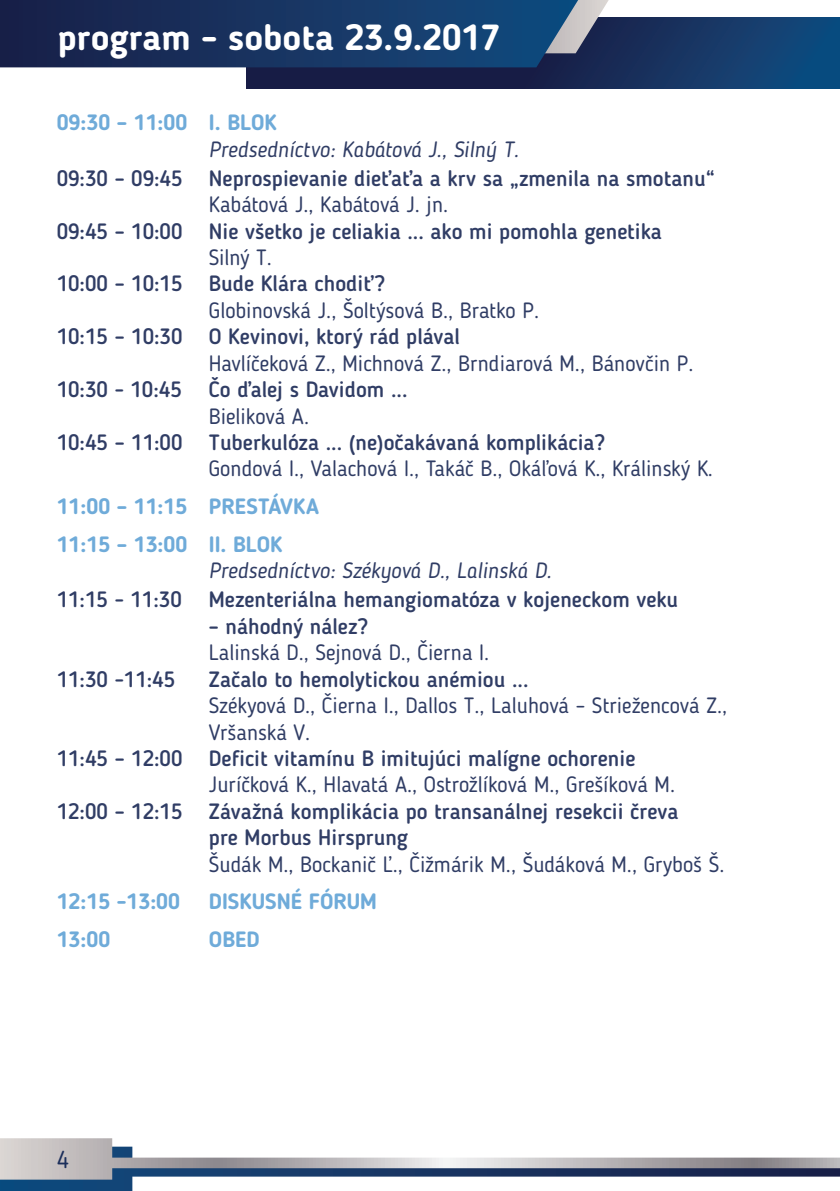
<style>
.page{position:relative;width:840px;height:1191px;background:#fff}
.page>*{position:absolute;margin:0;border:0;box-sizing:border-box;transform-origin:0 0}
.t1{font:700 36px "Blogger Sans";color:#fff}
.t2{font:24px "Blogger Sans";color:#1c2f5b}
.t3{font:500 22px/26.4px "Blogger Sans";color:#303d65}
.t4{font:22px/26.4px "Blogger Sans";color:#303d65}
.t5{font:700 22px/37.8px "Blogger Sans";color:#6fabd9}
.t6{font:italic 22px "Blogger Sans";color:#303d65}
</style>
<div class="page">
<svg style="left:0;top:1138px;width:839px;height:53px"></svg>
<svg style="left:246px;top:18px;width:593px;height:70px;background:#15315f"></svg>
<svg style="left:0;top:0;width:619px;height:67px;background:#1e3a66"></svg>
<h1 class="t1" style="left:58px;top:16px;width:444px">program - sobota 23.9.2017</h1>
<p class="t5" style="left:57px;top:103px;width:221px">09:30 – 11:00 I. BLOK</p>
<p class="t6" style="left:209px;top:136px;width:311px">Predsedníctvo: Kabátová J., Silný T.</p>
<p class="t3" style="left:57px;top:165px;width:659px">09:30 – 09:45 Neprospievanie dieťaťa a krv sa „zmenila na smotanu“</p>
<p class="t4" style="left:209px;top:191px;width:241px">Kabátová J., Kabátová J. jn.</p>
<p class="t3" style="left:57px;top:218px;width:606px">09:45 – 10:00 Nie všetko je celiakia ... ako mi pomohla genetika</p>
<p class="t4" style="left:209px;top:244px;width:64px">Silný T.</p>
<p class="t3" style="left:57px;top:270px;width:329px">10:00 – 10:15 Bude Klára chodiť?</p>
<p class="t4" style="left:209px;top:297px;width:331px">Globinovská J., Šoltýsová B., Bratko P.</p>
<p class="t3" style="left:57px;top:323px;width:404px">10:15 – 10:30 O Kevinovi, ktorý rád plával</p>
<p class="t4" style="left:209px;top:350px;width:486px">Havlíčeková Z., Michnová Z., Brndiarová M., Bánovčin P.</p>
<p class="t3" style="left:57px;top:376px;width:352px">10:30 - 10:45 Čo ďalej s Davidom ...</p>
<p class="t4" style="left:209px;top:402px;width:102px">Bieliková A.</p>
<p class="t3" style="left:57px;top:429px;width:549px">10:45 – 11:00 Tuberkulóza ... (ne)očakávaná komplikácia?</p>
<p class="t4" style="left:209px;top:455px;width:505px">Gondová I., Valachová I., Takáč B., Okáľová K., Králinský K.</p>
<p class="t5" style="left:57px;top:487px;width:263px">11:00 – 11:15 PRESTÁVKA<br>11:15 – 13:00 II. BLOK</p>
<p class="t6" style="left:209px;top:557px;width:344px">Predsedníctvo: Székyová D., Lalinská D.</p>
<p class="t3" style="left:57px;top:586px;width:622px">11:15 - 11:30 Mezenteriálna hemangiomatóza v kojeneckom veku</p>
<p class="t3" style="left:209px;top:613px;width:160px">– náhodný nález?</p>
<p class="t4" style="left:209px;top:639px;width:282px">Lalinská D., Sejnová D., Čierna I.</p>
<p class="t3" style="left:57px;top:665px;width:120px">11:30 -11:45</p>
<p class="t3" style="left:209px;top:665px;width:321px">Začalo to hemolytickou anémiou ...</p>
<p class="t4" style="left:209px;top:692px;width:519px">Székyová D., Čierna I., Dallos T., Laluhová – Striežencová Z.,<br>Vršanská V.</p>
<p class="t3" style="left:57px;top:745px;width:580px">11:45 – 12:00 Deficit vitamínu B imitujúci malígne ochorenie</p>
<p class="t4" style="left:209px;top:771px;width:467px">Juríčková K., Hlavatá A., Ostrožlíková M., Grešíková M.</p>
<p class="t3" style="left:209px;top:797px;width:470px;text-indent:-152px">12:00 – 12:15 Závažná komplikácia po transanálnej resekcii čreva pre Morbus Hirsprung</p>
<p class="t4" style="left:209px;top:850px;width:517px">Šudák M., Bockanič Ľ., Čižmárik M., Šudáková M., Gryboš Š.</p>
<p class="t5" style="left:57px;top:882px;width:125px">12:15 -13:00</p>
<p class="t5" style="left:209px;top:882px;width:169px">DISKUSNÉ FÓRUM</p>
<p class="t5" style="left:57px;top:920px;width:55px">13:00</p>
<p class="t5" style="left:209px;top:920px;width:52px">OBED</p>
<p class="t2" style="left:57px;top:1145px;width:13px">4</p>
</div>
